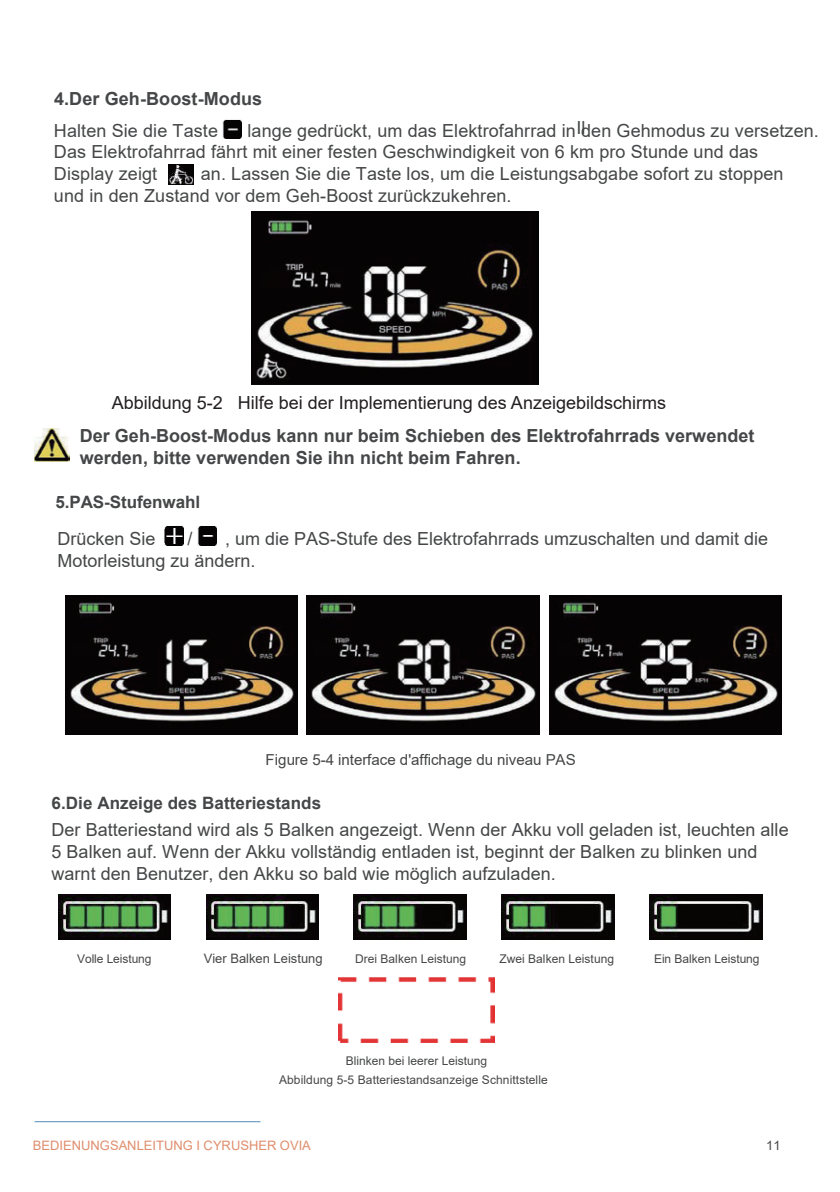
<style>
.page{position:relative;width:840px;height:1192px;background:#fff}
.page>*{position:absolute;margin:0;border:0;box-sizing:border-box;transform-origin:0 0}
.t1{font:18px/21.6px "Arial";letter-spacing:.005em;color:#454647}
.t2{font:700 18px/21.6px "Arial";color:#454647}
.t3{font:18px "Arial";color:#231f20}
.t4{font:700 17px "Arial";letter-spacing:.005em;color:#454647}
.t5{font:15.2px "Arial";color:#454647}
.t6{font:13px "Arial";color:#df8e6d}
.t7{font:13px "Arial";color:#454647}
.t8{font:12px/18.8px "Arial";color:#454647;text-align:center}
</style>
<div class="page">
<hr style="left:35px;top:1120px;width:225px;height:1px;background:#538cb7">
<img style="left:339px;top:977px;width:156px;height:64px">
<img style="left:222px;top:119px;width:19px;height:20px">
<img style="left:169px;top:164px;width:24px;height:20px">
<img style="left:165px;top:525px;width:18px;height:20px">
<img style="left:198px;top:526px;width:19px;height:19px">
<img style="left:252px;top:212px;width:286px;height:173px">
<img style="left:65px;top:595px;width:233px;height:139px">
<img style="left:307px;top:595px;width:232px;height:139px">
<img style="left:549px;top:595px;width:233px;height:139px">
<img style="left:58px;top:894px;width:113px;height:45px">
<img style="left:206px;top:894px;width:113px;height:45px">
<img style="left:354px;top:894px;width:113px;height:45px">
<img style="left:502px;top:894px;width:113px;height:45px">
<img style="left:650px;top:894px;width:112px;height:45px">
<img style="left:34px;top:429px;width:35px;height:32px">
<p class="t2" style="left:54px;top:88px;width:210px">4.Der Geh-Boost-Modus</p>
<p class="t1" style="left:54px;top:119px;width:166px">Halten Sie die Taste</p>
<p class="t1" style="left:577px;top:117px;width:11px">Il</p>
<p class="t1" style="left:54px;top:119px;width:767px;text-indent:194px">lange gedrückt, um das Elektrofahrrad in den Gehmodus zu versetzen.<br>Das Elektrofahrrad fährt mit einer festen Geschwindigkeit von 6 km pro Stunde und das<br>Display zeigt</p>
<p class="t1" style="left:54px;top:163px;width:731px;text-indent:147px">an. Lassen Sie die Taste los, um die Leistungsabgabe sofort zu stoppen und in den Zustand vor dem Geh-Boost zurückzukehren.</p>
<p class="t3" style="left:112px;top:390px;width:556px">Abbildung 5-2 Hilfe bei der Implementierung des Anzeigebildschirms</p>
<p class="t2" style="left:80px;top:425px;width:676px">Der Geh-Boost-Modus kann nur beim Schieben des Elektrofahrrads verwendet werden, bitte verwenden Sie ihn nicht beim Fahren.</p>
<p class="t4" style="left:55px;top:490px;width:146px">5.PAS-Stufenwahl</p>
<p class="t1" style="left:57px;top:527px;width:100px">Drücken Sie</p>
<p class="t1" style="left:57px;top:527px;width:712px;text-indent:168px">, um die PAS-Stufe des Elektrofahrrads umzuschalten und damit die<br>Motorleistung zu ändern.</p>
<p class="t1" style="left:188px;top:527px;width:7px">/</p>
<p class="t5" style="left:266px;top:749px;width:312px">Figure 5-4 interface d'affichage du niveau PAS</p>
<p class="t4" style="left:52px;top:790px;width:271px">6.Die Anzeige des Batteriestands</p>
<p class="t1" style="left:51px;top:819px;width:739px">Der Batteriestand wird als 5 Balken angezeigt. Wenn der Akku voll geladen ist, leuchten alle<br>5 Balken auf. Wenn der Akku vollständig entladen ist, beginnt der Balken zu blinken und warnt den Benutzer, den Akku so bald wie möglich aufzuladen.</p>
<p class="t8" style="left:77px;top:949px;width:76px">Volle Leistung</p>
<p class="t7" style="left:204px;top:949px;width:120px">Vier Balken Leistung</p>
<p class="t8" style="left:355px;top:949px;width:113px">Drei Balken Leistung</p>
<p class="t8" style="left:499px;top:949px;width:116px">Zwei Balken Leistung</p>
<p class="t8" style="left:279px;top:1050px;width:270px">Blinken bei leerer Leistung<br>Abbildung 5-5 Batteriestandsanzeige Schnittstelle</p>
<p class="t6" style="left:33px;top:1136px;width:279px">BEDIENUNGSANLEITUNG I CYRUSHER OVIA</p>
<p class="t8" style="left:654px;top:948px;width:107px">Ein Balken Leistung</p>
<p class="t7" style="left:766px;top:1135px;width:16px">11</p>
</div>
